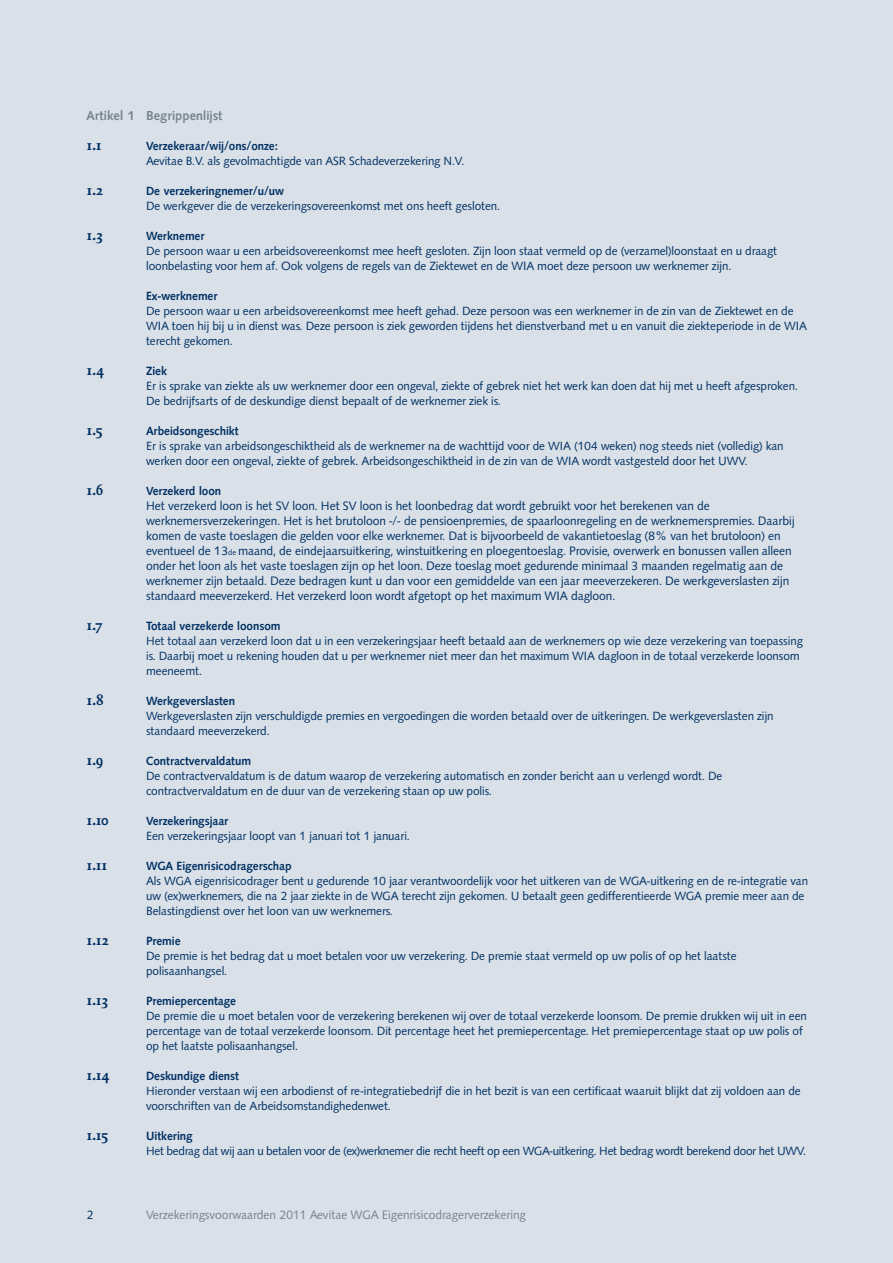
<style>
.page{position:relative;width:893px;height:1263px;background:#d9e0e8}
.page>*{position:absolute;margin:0;border:0;box-sizing:border-box;transform-origin:0 0}
.t1{font:700 15px "Quadraat";letter-spacing:-.025em;color:#003063}
.t2{font:700 12.75px "Cg Symphony";letter-spacing:.01em;color:#778489}
.t3{font:12px/15px "Cg Symphony";color:#003063}
.t4{font:12px "Cg Symphony";color:#778489}
.t5{font:11.7px/15px "Cg Symphony";color:#003063}
.t6{font:700 11.7px "Cg Symphony";color:#003063}
.t7{font:11.7px "Cg Symphony";letter-spacing:-.02em;color:#003063}
.s1{font-size:7.5px}
</style>
<div class="page">
<p class="t2" style="left:87px;top:108px;width:138px">Artikel 1 Begrippenlijst</p>
<p class="t1" style="left:87px;top:138px;width:17px">1.1</p>
<p class="t6" style="left:146px;top:139px;width:133px">Verzekeraar/wij/ons/onze:</p>
<p class="t5" style="left:146px;top:153px;width:320px">Aevitae B.V. als gevolmachtigde van ASR Schadeverzekering N.V.</p>
<p class="t1" style="left:87px;top:183px;width:18px">1.2</p>
<p class="t6" style="left:146px;top:184px;width:139px">De verzekeringnemer/u/uw</p>
<p class="t5" style="left:146px;top:198px;width:355px">De werkgever die de verzekeringsovereenkomst met ons heeft gesloten.</p>
<p class="t1" style="left:87px;top:228px;width:18px">1.3</p>
<p class="t6" style="left:146px;top:229px;width:60px">Werknemer</p>
<p class="t5" style="left:146px;top:243px;width:632px">De persoon waar u een arbeidsovereenkomst mee heeft gesloten. Zijn loon staat vermeld op de (verzamel)loonstaat en u draagt loonbelasting voor hem af. Ook volgens de regels van de Ziektewet en de WIA moet deze persoon uw werknemer zijn.</p>
<p class="t6" style="left:146px;top:289px;width:73px">Ex-werknemer</p>
<p class="t5" style="left:146px;top:303px;width:662px">De persoon waar u een arbeidsovereenkomst mee heeft gehad. Deze persoon was een werknemer in de zin van de Ziektewet en de<br>WIA toen hij bij u in dienst was. Deze persoon is ziek geworden tijdens het dienstverband met u en vanuit die ziekteperiode in de WIA terecht gekomen.</p>
<p class="t1" style="left:87px;top:363px;width:19px">1.4</p>
<p class="t6" style="left:146px;top:364px;width:22px">Ziek</p>
<p class="t5" style="left:146px;top:378px;width:653px">Er is sprake van ziekte als uw werknemer door een ongeval, ziekte of gebrek niet het werk kan doen dat hij met u heeft afgesproken.<br>De bedrijfsarts of de deskundige dienst bepaalt of de werknemer ziek is.</p>
<p class="t1" style="left:87px;top:423px;width:18px">1.5</p>
<p class="t6" style="left:146px;top:424px;width:94px">Arbeidsongeschikt</p>
<p class="t5" style="left:146px;top:438px;width:639px">Er is sprake van arbeidsongeschiktheid als de werknemer na de wachttijd voor de WIA (104 weken) nog steeds niet (volledig) kan werken door een ongeval, ziekte of gebrek. Arbeidsongeschiktheid in de zin van de WIA wordt vastgesteld door het UWV.</p>
<p class="t1" style="left:87px;top:483px;width:18px">1.6</p>
<p class="t6" style="left:146px;top:484px;width:77px">Verzekerd loon</p>
<p class="t3" style="left:146px;top:498px;width:650px">Het verzekerd loon is het SV loon. Het SV loon is het loonbedrag dat wordt gebruikt voor het berekenen van de werknemersverzekeringen. Het is het brutoloon -/- de pensioenpremies, de spaarloonregeling en de werknemerspremies. Daarbij komen de vaste toeslagen die gelden voor elke werknemer. Dat is bijvoorbeeld de vakantietoeslag (8% van het brutoloon) en eventueel de 13<span class="s1">de</span> maand, de eindejaarsuitkering, winstuitkering en ploegentoeslag. Provisie, overwerk en bonussen vallen alleen onder het loon als het vaste toeslagen zijn op het loon. Deze toeslag moet gedurende minimaal 3 maanden regelmatig aan de werknemer zijn betaald. Deze bedragen kunt u dan voor een gemiddelde van een jaar meeverzekeren. De werkgeverslasten zijn standaard meeverzekerd. Het verzekerd loon wordt afgetopt op het maximum WIA dagloon.</p>
<p class="t1" style="left:87px;top:618px;width:18px">1.7</p>
<p class="t6" style="left:146px;top:619px;width:136px">Totaal verzekerde loonsom</p>
<p class="t5" style="left:146px;top:633px;width:658px">Het totaal aan verzekerd loon dat u in een verzekeringsjaar heeft betaald aan de werknemers op wie deze verzekering van toepassing is. Daarbij moet u rekening houden dat u per werknemer niet meer dan het maximum WIA dagloon in de totaal verzekerde loonsom meeneemt.</p>
<p class="t1" style="left:87px;top:693px;width:19px">1.8</p>
<p class="t6" style="left:146px;top:694px;width:91px">Werkgeverslasten</p>
<p class="t5" style="left:146px;top:708px;width:629px">Werkgeverslasten zijn verschuldigde premies en vergoedingen die worden betaald over de uitkeringen. De werkgeverslasten zijn standaard meeverzekerd.</p>
<p class="t1" style="left:87px;top:753px;width:18px">1.9</p>
<p class="t6" style="left:146px;top:754px;width:106px">Contractvervaldatum</p>
<p class="t5" style="left:146px;top:768px;width:578px">De contractvervaldatum is de datum waarop de verzekering automatisch en zonder bericht aan u verlengd wordt. De contractvervaldatum en de duur van de verzekering staan op uw polis.</p>
<p class="t1" style="left:87px;top:813px;width:24px">1.10</p>
<p class="t6" style="left:146px;top:814px;width:84px">Verzekeringsjaar</p>
<p class="t5" style="left:146px;top:828px;width:265px">Een verzekeringsjaar loopt van 1 januari tot 1 januari.</p>
<p class="t1" style="left:87px;top:858px;width:22px">1.11</p>
<p class="t6" style="left:146px;top:859px;width:147px">WGA Eigenrisicodragerschap</p>
<p class="t5" style="left:146px;top:873px;width:663px">Als WGA eigenrisicodrager bent u gedurende 10 jaar verantwoordelijk voor het uitkeren van de WGA-uitkering en de re-integratie van uw (ex)werknemers, die na 2 jaar ziekte in de WGA terecht zijn gekomen. U betaalt geen gedifferentieerde WGA premie meer aan de<br>Belastingdienst over het loon van uw werknemers.</p>
<p class="t1" style="left:87px;top:933px;width:24px">1.12</p>
<p class="t6" style="left:146px;top:934px;width:36px">Premie</p>
<p class="t5" style="left:146px;top:948px;width:592px">De premie is het bedrag dat u moet betalen voor uw verzekering. De premie staat vermeld op uw polis of op het laatste polisaanhangsel.</p>
<p class="t1" style="left:87px;top:993px;width:24px">1.13</p>
<p class="t6" style="left:146px;top:994px;width:92px">Premiepercentage</p>
<p class="t5" style="left:146px;top:1008px;width:662px">De premie die u moet betalen voor de verzekering berekenen wij over de totaal verzekerde loonsom. De premie drukken wij uit in een percentage van de totaal verzekerde loonsom. Dit percentage heet het premiepercentage. Het premiepercentage staat op uw polis of op het laatste polisaanhangsel.</p>
<p class="t1" style="left:87px;top:1068px;width:24px">1.14</p>
<p class="t6" style="left:146px;top:1069px;width:95px">Deskundige dienst</p>
<p class="t5" style="left:146px;top:1083px;width:656px">Hieronder verstaan wij een arbodienst of re-integratiebedrijf die in het bezit is van een certificaat waaruit blijkt dat zij voldoen aan de voorschriften van de Arbeidsomstandighedenwet.</p>
<p class="t1" style="left:87px;top:1128px;width:24px">1.15</p>
<p class="t6" style="left:146px;top:1129px;width:48px">Uitkering</p>
<p class="t7" style="left:146px;top:1144px;width:661px">Het bedrag dat wij aan u betalen voor de (ex)werknemer die recht heeft op een WGA-uitkering. Het bedrag wordt berekend door het UWV.</p>
<p class="t3" style="left:87px;top:1207px;width:9px">2</p>
<p class="t4" style="left:146px;top:1207px;width:381px">Verzekeringsvoorwaarden 2011 Aevitae WGA Eigenrisicodragerverzekering</p>
</div>
